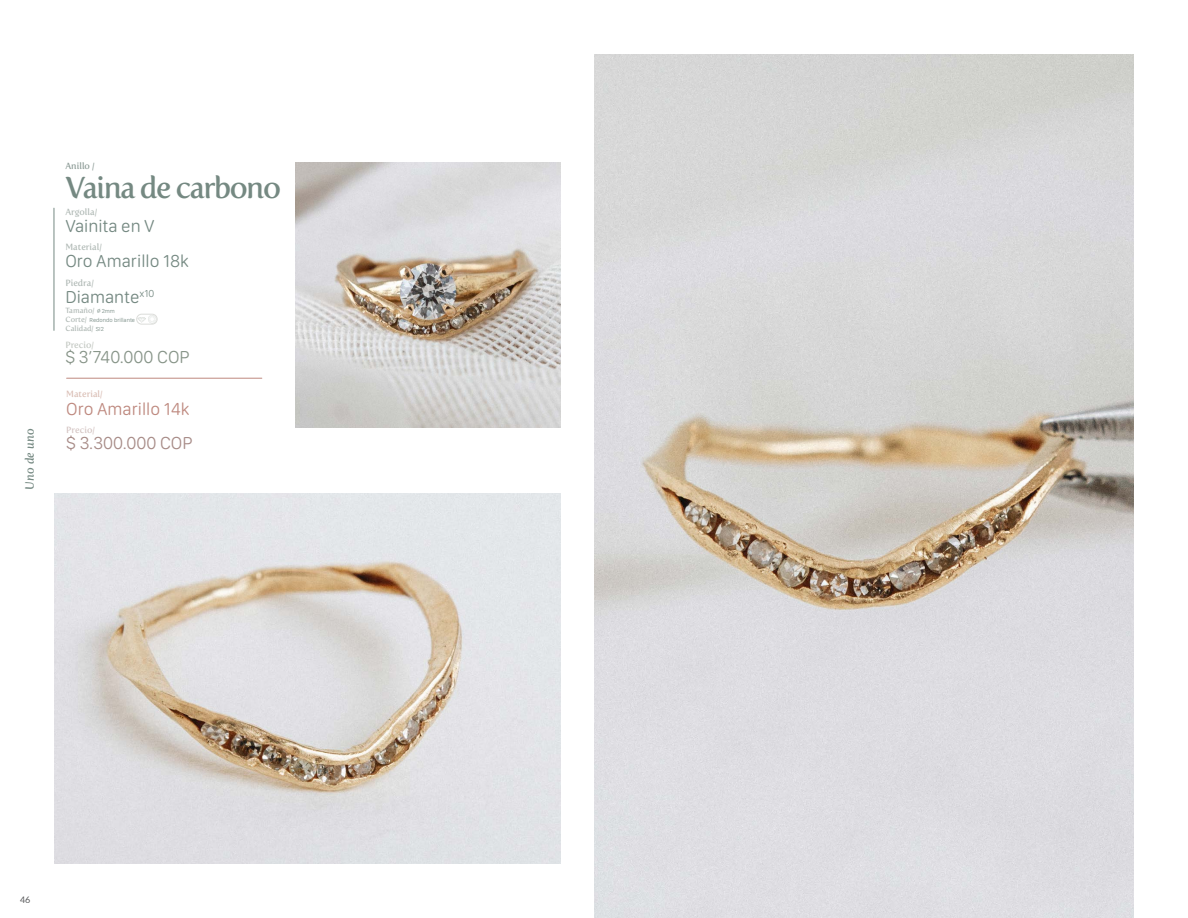
<style>
.page{position:relative;width:1188px;height:918px;background:#fff}
.page>*{position:absolute;margin:0;border:0;box-sizing:border-box;transform-origin:0 0}
.t1{font:30px "Fertigo Pro";letter-spacing:-.05em;color:#758982}
.t2{font:300 18px "SF Compact Rounded";color:#758982}
.t3{font:300 18px "SF Compact Rounded";color:#be897f}
.t4{font:300 18px "SF Compact Rounded";color:#879488}
.t5{font:300 18px "SF Compact Rounded";color:#a78b87}
.t6{font:italic 12px "Fertigo Pro";color:#758982}
.t7{font:9px "Fertigo Pro";color:#b0b9b5}
.t8{font:9px "Fertigo Pro";color:#dabeb5}
.t9{font:9px "Fertigo Pro";color:#8b9a95}
.t10{font:9px "Fertigo Pro";color:#c3c8c2}
.t11{font:9px "Fertigo Pro";color:#d4c4c2}
.t12{font:9px "Lato";color:#57585a}
.t13{font:7.5px "Fertigo Pro";color:#b0b9b5}
.t14{font:300 6px "SF Compact Rounded";color:#758982}
.s1{font-family:"SF Pro Display";font-weight:500;font-size:6px;color:#758982}
.s2{font-family:"SF Compact Rounded";font-weight:300;font-size:6px;color:#758982}
.s3{font-family:"Fertigo Pro";font-weight:400;font-size:7.5px;color:#b0b9b5}
</style>
<div class="page">
<img style="left:594px;top:54px;width:540px;height:864px">
<img style="left:54px;top:493px;width:506px;height:371px">
<img style="left:295px;top:163px;width:265px;height:265px">
<hr style="left:54px;top:208px;width:1px;height:122px;background:#758982">
<div style="left:136px;top:314px;width:21px;height:10px;border:1px solid #dcddda;border-radius:5px"></div>
<svg style="left:138px;top:315px;width:19px;height:8px"></svg>
<hr style="left:67px;top:378px;width:195px;height:1px;background:#be897f">
<p class="t6" style="left:23px;top:490px;width:63px;rotate:-90deg">Uno de uno</p>
<p class="t9" style="left:65px;top:161px;width:31px">Anillo /</p>
<h1 class="t1" style="left:65px;top:170px;width:217px">Vaina de carbono</h1>
<p class="t7" style="left:65px;top:206px;width:33px">Argolla/</p>
<p class="t2" style="left:65px;top:215px;width:91px">Vainita en V</p>
<p class="t7" style="left:65px;top:242px;width:38px">Material/</p>
<p class="t2" style="left:65px;top:251px;width:125px">Oro Amarillo 18k</p>
<p class="t7" style="left:65px;top:277px;width:30px">Piedra/</p>
<p class="t2" style="left:65px;top:286px;width:90px">Diamante<sup>x10</sup></p>
<p class="t13" style="left:65px;top:306px;width:51px">Tamaño/ <span class="s1">⌀</span> <span class="s2">2mm</span></p>
<p class="t13" style="left:65px;top:324px;width:40px">Calidad/ <span class="s2">SI2</span></p>
<p class="t14" style="left:65px;top:316px;width:71px"><span class="s3">Corte/</span> Redondo brillante</p>
<p class="t10" style="left:65px;top:340px;width:30px">Precio/</p>
<p class="t4" style="left:65px;top:346px;width:126px">$ 3’740.000 COP</p>
<p class="t8" style="left:66px;top:389px;width:38px">Material/</p>
<p class="t3" style="left:66px;top:398px;width:125px">Oro Amarillo 14k</p>
<p class="t5" style="left:66px;top:433px;width:128px">$ 3.300.000 COP</p>
<p class="t11" style="left:66px;top:424px;width:30px">Precio/</p>
<p class="t12" style="left:20px;top:893px;width:12px">46</p>
</div>
